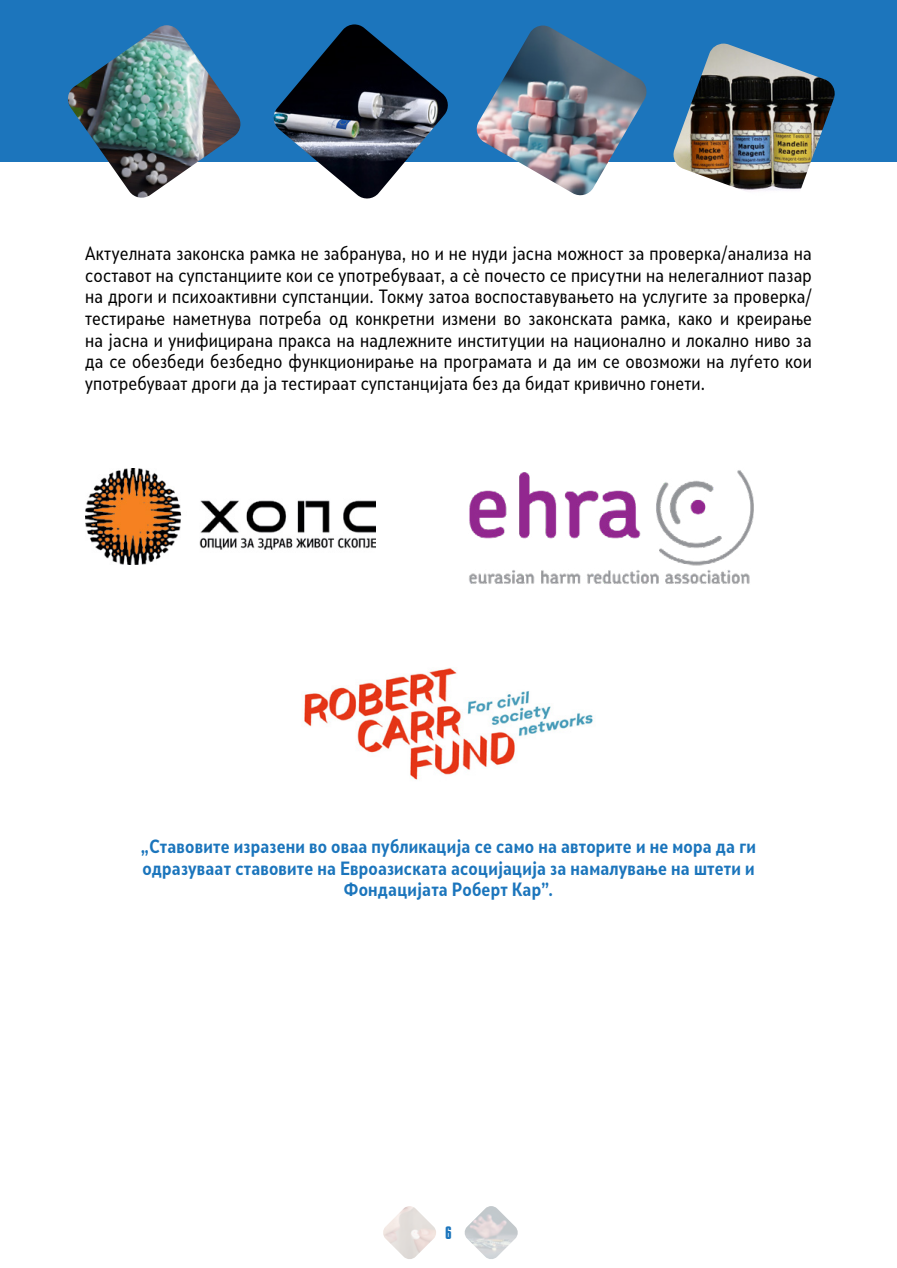
<style>
.page{position:relative;width:897px;height:1268px;background:#fff}
.page>*{position:absolute;margin:0;border:0;box-sizing:border-box;transform-origin:0 0}
.t1{font:18px/21.6px "Skola Sans Cn";letter-spacing:.01em;color:#000;text-align:justify}
.t2{font:700 18px/21.5px "Skola Sans Cn";letter-spacing:.01em;color:#1b75bc;text-align:center}
.t3{font:700 18px "Ekran";color:#1c75bc}
</style>
<div class="page">
<div style="left:0;top:0;width:896px;height:162px;background:#1c75bc"></div>
<hr style="left:896px;top:0;width:1px;height:162px;background:#1c75bc">
<img style="left:68px;top:25px;width:173px;height:173px">
<img style="left:273px;top:24px;width:175px;height:175px">
<img style="left:476px;top:26px;width:171px;height:170px">
<img style="left:673px;top:44px;width:162px;height:147px">
<img style="left:383px;top:1206px;width:53px;height:53px">
<img style="left:464px;top:1206px;width:54px;height:53px">
<img style="left:85px;top:468px;width:290px;height:96px">
<img style="left:469px;top:470px;width:285px;height:114px">
<img style="left:304px;top:668px;width:289px;height:112px">
<p class="t1" style="left:85px;top:243px;width:728px">Актуелната законска рамка не забранува, но и не нуди јасна можност за проверка/анализа на составот на супстанциите кои се употребуваат, а сè почесто се присутни на нелегалниот пазар на дроги и психоактивни супстанции. Токму затоа воспоставувањето на услугите за проверка/ тестирање наметнува потреба од конкретни измени во законската рамка, како и креирање на јасна и унифицирана пракса на надлежните институции на национално и локално ниво за да се обезбеди безбедно функционирање на програмата и да им се овозможи на луѓето кои употребуваат дроги да ја тестираат супстанцијата без да бидат кривично гонети.</p>
<p class="t2" style="left:141px;top:835px;width:616px">„Ставовите изразени во оваа публикација се само на авторите и не мора да ги одразуваат ставовите на Евроазиската асоцијација за намалување на штети и<br>Фондацијата Роберт Кар”.</p>
<p class="t3" style="left:445px;top:1222px;width:7px">6</p>
</div>
